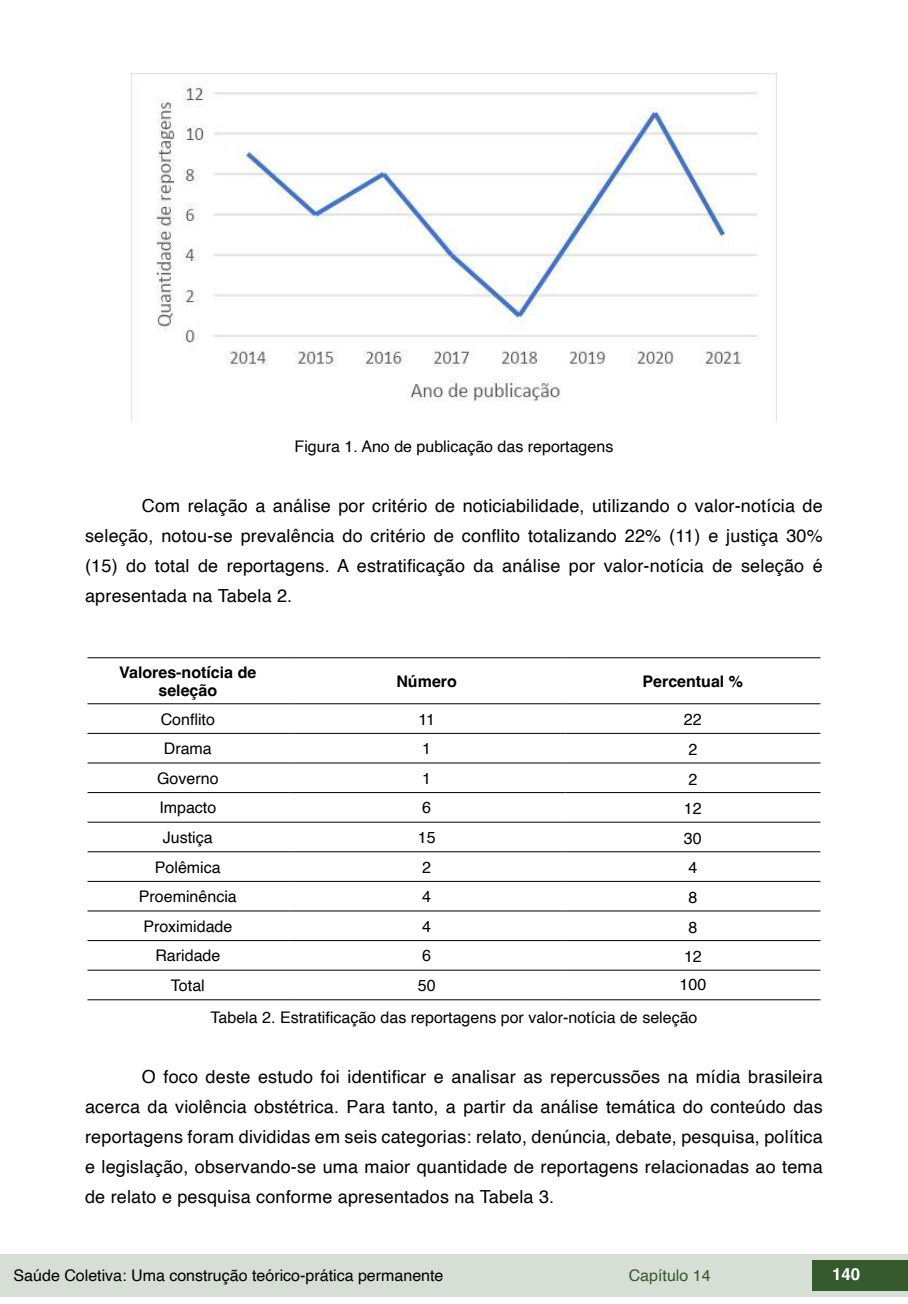
<style>
.page{position:relative;width:908px;height:1304px;background:#fff}
.page>*{position:absolute;margin:0;border:0;box-sizing:border-box;transform-origin:0 0}
.t1{font:18px/30px "Helvetica";letter-spacing:.01em;color:#000;text-align:justify}
.t2{font:700 16.8px "Helvetica";color:#fff}
.t3{font:16px/32.6px "Helvetica";color:#000}
.t4{font:700 16px/18px "Helvetica";color:#000;text-align:center}
.t5{font:16px "Helvetica";color:#36592e}
</style>
<div class="page">
<div style="left:0;top:1254px;width:906px;height:43px;background:#d7ded5"></div>
<div style="left:812px;top:1261px;width:95px;height:30px;background:#36592e"></div>
<img style="left:131px;top:74px;width:645px;height:348px">
<hr style="left:87px;top:657px;width:201px;height:1px;background:#000">
<hr style="left:288px;top:657px;width:277px;height:1px;background:#000">
<hr style="left:565px;top:657px;width:255px;height:1px;background:#000">
<hr style="left:87px;top:703px;width:201px;height:1px;background:#000">
<hr style="left:288px;top:703px;width:277px;height:1px;background:#000">
<hr style="left:565px;top:703px;width:255px;height:1px;background:#000">
<hr style="left:87px;top:733px;width:201px;height:1px;background:#000">
<hr style="left:288px;top:733px;width:277px;height:1px;background:#000">
<hr style="left:565px;top:733px;width:255px;height:1px;background:#000">
<hr style="left:87px;top:762px;width:201px;height:1px;background:#000">
<hr style="left:288px;top:762px;width:277px;height:1px;background:#000">
<hr style="left:565px;top:762px;width:255px;height:1px;background:#000">
<hr style="left:87px;top:792px;width:201px;height:1px;background:#000">
<hr style="left:288px;top:792px;width:277px;height:1px;background:#000">
<hr style="left:565px;top:792px;width:255px;height:1px;background:#000">
<hr style="left:87px;top:822px;width:201px;height:1px;background:#000">
<hr style="left:288px;top:822px;width:277px;height:1px;background:#000">
<hr style="left:565px;top:822px;width:255px;height:1px;background:#000">
<hr style="left:87px;top:851px;width:201px;height:1px;background:#000">
<hr style="left:288px;top:851px;width:277px;height:1px;background:#000">
<hr style="left:565px;top:851px;width:255px;height:1px;background:#000">
<hr style="left:87px;top:881px;width:201px;height:1px;background:#000">
<hr style="left:288px;top:881px;width:277px;height:1px;background:#000">
<hr style="left:565px;top:881px;width:255px;height:1px;background:#000">
<hr style="left:87px;top:910px;width:201px;height:1px;background:#000">
<hr style="left:288px;top:910px;width:277px;height:1px;background:#000">
<hr style="left:565px;top:910px;width:255px;height:1px;background:#000">
<hr style="left:87px;top:940px;width:201px;height:1px;background:#000">
<hr style="left:288px;top:940px;width:277px;height:1px;background:#000">
<hr style="left:565px;top:940px;width:255px;height:1px;background:#000">
<hr style="left:87px;top:970px;width:201px;height:1px;background:#000">
<hr style="left:288px;top:970px;width:277px;height:1px;background:#000">
<hr style="left:565px;top:970px;width:255px;height:1px;background:#000">
<hr style="left:87px;top:999px;width:201px;height:1px;background:#000">
<hr style="left:288px;top:999px;width:277px;height:1px;background:#000">
<hr style="left:565px;top:999px;width:255px;height:1px;background:#000">
<p class="t3" style="left:294px;top:431px;width:320px">Figura 1. Ano de publicação das reportagens</p>
<p class="t1" style="left:85px;top:491px;width:738px;text-indent:57px">Com relação a análise por critério de noticiabilidade, utilizando o valor-notícia de seleção, notou-se prevalência do critério de conflito totalizando 22% (11) e justiça 30% (15) do total de reportagens. A estratificação da análise por valor-notícia de seleção é apresentada na Tabela 2.</p>
<p class="t4" style="left:119px;top:665px;width:138px">Valores-notícia de seleção</p>
<p class="t4" style="left:396px;top:674px;width:62px">Número</p>
<p class="t4" style="left:642px;top:674px;width:102px">Percentual %</p>
<p class="t3" style="left:161px;top:703px;width:56px">Conflito</p>
<p class="t3" style="left:418px;top:703px;width:18px">11</p>
<p class="t3" style="left:683px;top:704px;width:19px">22</p>
<p class="t3" style="left:164px;top:733px;width:49px">Drama</p>
<p class="t3" style="left:422px;top:733px;width:10px">1</p>
<p class="t3" style="left:688px;top:734px;width:10px">2</p>
<p class="t3" style="left:157px;top:762px;width:63px">Governo</p>
<p class="t3" style="left:422px;top:762px;width:10px">1</p>
<p class="t3" style="left:688px;top:763px;width:10px">2</p>
<p class="t3" style="left:159px;top:792px;width:58px">Impacto</p>
<p class="t3" style="left:422px;top:792px;width:10px">6</p>
<p class="t3" style="left:683px;top:793px;width:19px">12</p>
<p class="t3" style="left:163px;top:822px;width:51px">Justiça</p>
<p class="t3" style="left:417px;top:822px;width:19px">15</p>
<p class="t3" style="left:683px;top:822px;width:19px">30</p>
<p class="t3" style="left:155px;top:851px;width:67px">Polêmica</p>
<p class="t3" style="left:422px;top:851px;width:10px">2</p>
<p class="t3" style="left:688px;top:852px;width:10px">4</p>
<p class="t3" style="left:139px;top:881px;width:99px">Proeminência</p>
<p class="t3" style="left:422px;top:881px;width:10px">4</p>
<p class="t3" style="left:688px;top:882px;width:10px">8</p>
<p class="t3" style="left:143px;top:910px;width:90px">Proximidade</p>
<p class="t3" style="left:422px;top:910px;width:10px">4</p>
<p class="t3" style="left:688px;top:911px;width:10px">8</p>
<p class="t3" style="left:155px;top:940px;width:66px">Raridade</p>
<p class="t3" style="left:422px;top:940px;width:10px">6</p>
<p class="t3" style="left:683px;top:941px;width:19px">12</p>
<p class="t3" style="left:171px;top:970px;width:35px">Total</p>
<p class="t3" style="left:417px;top:970px;width:19px">50</p>
<p class="t3" style="left:210px;top:969px;width:497px;text-indent:468px">100<br>Tabela 2. Estratificação das reportagens por valor-notícia de seleção</p>
<p class="t1" style="left:85px;top:1062px;width:738px;text-indent:57px">O foco deste estudo foi identificar e analisar as repercussões na mídia brasileira acerca da violência obstétrica. Para tanto, a partir da análise temática do conteúdo das reportagens foram divididas em seis categorias: relato, denúncia, debate, pesquisa, política e legislação, observando-se uma maior quantidade de reportagens relacionadas ao tema de relato e pesquisa conforme apresentados na Tabela 3.</p>
<p class="t3" style="left:14px;top:1259px;width:431px">Saúde Coletiva: Uma construção teórico-prática permanente</p>
<p class="t5" style="left:628px;top:1263px;width:83px">Capítulo 14</p>
<p class="t2" style="left:831px;top:1264px;width:30px">140</p>
</div>
